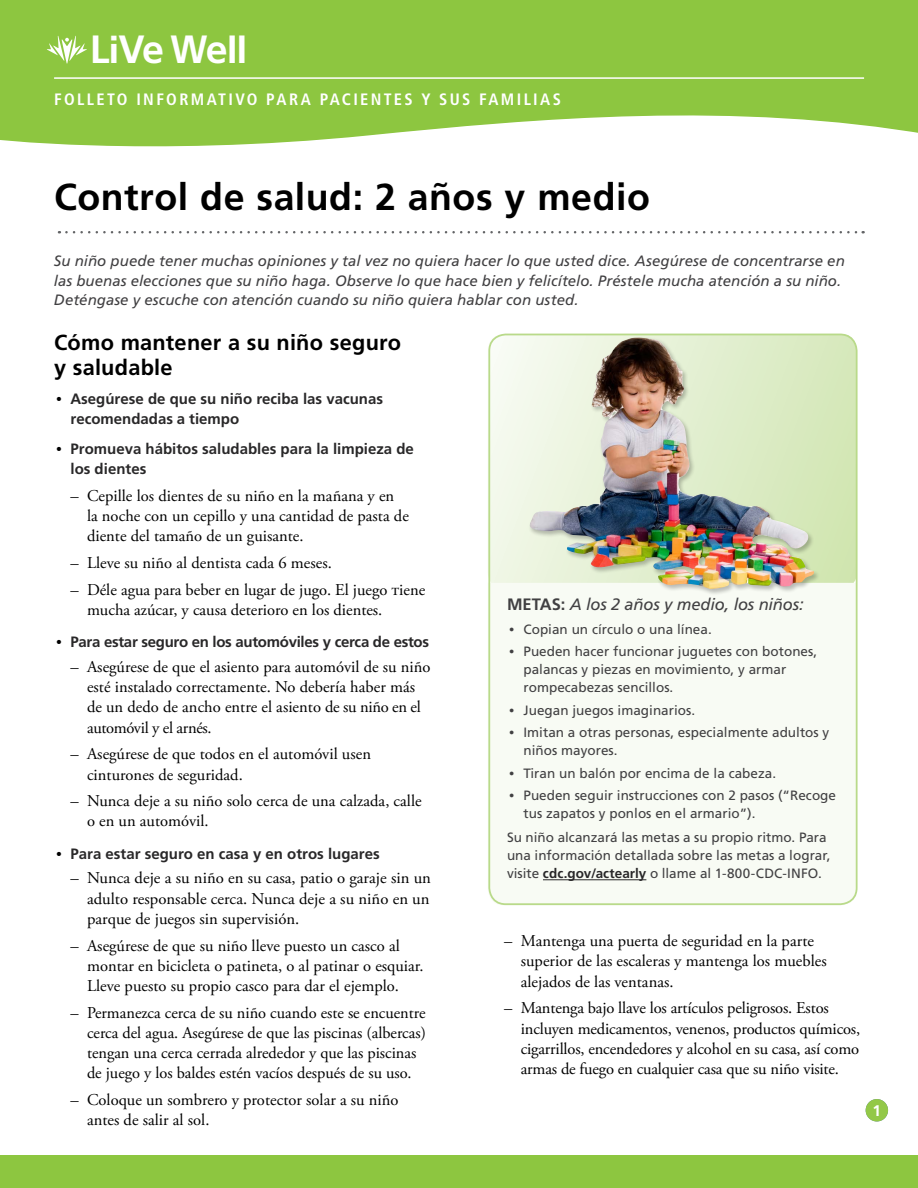
<style>
.page{position:relative;width:918px;height:1188px;background:#fff}
.page>*{position:absolute;margin:0;border:0;box-sizing:border-box;transform-origin:0 0}
.t1{font:700 39.45px "Frutiger LT Std";color:#fff}
.t2{font:700 37.5px "Frutiger LT Std";letter-spacing:.015em;color:#000}
.Level_1{font:700 21.75px/24.8px "Frutiger LT Std";letter-spacing:.01em;color:#000}
.t3{font:16.5px/20.2px "Adobe Garamond Pro";color:#000}
.t4{font:700 condensed 16.5px "Frutiger LT Std";letter-spacing:.14em;color:#fff}
.Level_1-2{font:italic 16.5px "Frutiger LT Std";letter-spacing:-.01em;color:#414042}
.t5{font:700 15.45px "Frutiger LT Std";color:#fff}
.Opening_paragraph_te{font:italic 15px/19.5px "Frutiger LT Std";color:#414042}
.t6{font:700 15px/20.2px "Frutiger LT Std";color:#292829}
.t7{font:700 15px "Frutiger LT Std";letter-spacing:-.02em;color:#292829}
.caption_callout{font:13.5px/18px "Frutiger LT Std";color:#414042}
.s1{font-size:37.05px}
.s2{font-size:36.6px}
.s3{font-family:"Adobe Garamond Pro";font-weight:400;color:#000}
.s4{font-weight:700;font-style:normal}
.s5{font-size:16.8px}
.s6{font-family:"Adobe Garamond Pro"}
.s7{font-weight:700;color:#292829}
</style>
<div class="page">
<div style="left:0;top:1155px;width:918px;height:33px;background:#8dc640"></div>
<div style="left:866px;top:1099px;width:22px;height:22px;background:#93c848;border-radius:50%"></div>
<svg style="left:0;top:0;width:918px;height:147px;fill:#8dc640"></svg>
<svg style="left:47px;top:36px;width:40px;height:28px"></svg>
<hr style="left:54px;top:77px;width:810px;height:2px;background:#fff">
<svg style="left:66px;top:231px;width:798px;height:2px"></svg>
<svg style="left:489px;top:334px;width:366px;height:249px"></svg>
<div style="left:491px;top:583px;width:366px;height:322px;background:#f8fbf4"></div>
<hr style="left:543px;top:879px;width:103px;height:1px;background:#292829">
<div style="left:528px;top:336px;width:292px;height:260px;background:#000;opacity:.25"></div>
<img style="left:529px;top:338px;width:285px;height:252px">
<div style="left:488px;top:334px;width:370px;height:571px;border:2px solid #b9da8a;border-radius:16px"></div>
<h1 class="t1" style="left:90px;top:27px;width:159px">L<span class="s1">i</span>Ve We<span class="s2">ll</span></h1>
<p class="t4" style="left:54px;top:90px;width:509px">FOLLETO INFORMATIVO PARA PACIENTES Y SUS FAMILIAS</p>
<p class="t2" style="left:54px;top:175px;width:597px">Control de salud: 2 años y medio</p>
<p class="Opening_paragraph_te" style="left:54px;top:251px;width:792px">Su niño puede tener muchas opiniones y tal vez no quiera hacer lo que usted dice. Asegúrese de concentrarse en las buenas elecciones que su niño haga. Observe lo que hace bien y felicítelo. Préstele mucha atención a su niño.<br>Deténgase y escuche con atención cuando su niño quiera hablar con usted.</p>
<p class="Level_1" style="left:54px;top:330px;width:349px">Cómo mantener a su niño seguro y saludable</p>
<p class="t6" style="left:70px;top:389px;width:314px;text-indent:-14px"><span class="s3">•</span> Asegúrese de que su niño reciba las vacunas recomendadas a tiempo</p>
<p class="t6" style="left:70px;top:439px;width:345px;text-indent:-14px"><span class="s3">•</span> Promueva hábitos saludables para la limpieza de los dientes</p>
<p class="t3" style="left:87px;top:486px;width:323px;text-indent:-16px">– Cepille los dientes de su niño en la mañana y en la noche con un cepillo y una cantidad de pasta de diente del tamaño de un guisante.</p>
<p class="t3" style="left:70px;top:553px;width:263px">– Lleve su niño al dentista cada 6 meses.</p>
<p class="t3" style="left:87px;top:580px;width:340px;text-indent:-16px">– Déle agua para beber en lugar de jugo. El juego Tiene mucha azúcar, y causa deterioro en los dientes.</p>
<p class="t7" style="left:56px;top:633px;width:374px"><span class="s3">•</span> Para estar seguro en los automóviles y cerca de estos</p>
<p class="t3" style="left:87px;top:657px;width:345px;text-indent:-16px">– Asegúrese de que el asiento para automóvil de su niño esté instalado correctamente. No debería haber más de un dedo de ancho entre el asiento de su niño en el automóvil y el arnés.</p>
<p class="t3" style="left:87px;top:745px;width:286px;text-indent:-16px">– Asegúrese de que todos en el automóvil usen cinturones de seguridad.</p>
<p class="t3" style="left:87px;top:791px;width:336px;text-indent:-16px">– Nunca deje a su niño solo cerca de una calzada, calle o en un automóvil.</p>
<p class="t6" style="left:56px;top:843px;width:325px"><span class="s3">•</span> Para estar seguro en casa y en otros lugares</p>
<p class="t3" style="left:87px;top:869px;width:346px;text-align:justify;text-indent:-16px">– Nunca deje a su niño en su casa, patio o garaje sin un adulto responsable cerca. Nunca deje a su niño en un parque de juegos sin supervisión.</p>
<p class="t3" style="left:87px;top:936px;width:338px;text-indent:-16px">– Asegúrese de que su niño lleve puesto un casco al montar en bicicleta o patineta, o al patinar o esquiar.<br>Lleve puesto su propio casco para dar el ejemplo.</p>
<p class="t3" style="left:87px;top:1003px;width:340px;text-indent:-16px">– Permanezca cerca de su niño cuando este se encuentre cerca del agua. Asegúrese de que las piscinas (albercas) tengan una cerca cerrada alrededor y que las piscinas de juego y los baldes estén vacíos después de su uso.</p>
<p class="t3" style="left:87px;top:1090px;width:313px;text-indent:-16px">– Coloque un sombrero y protector solar a su niño antes de salir al sol.</p>
<p class="Level_1-2" style="left:507px;top:595px;width:298px"><span class="s4">METAS:</span> A los 2 años y medio, los niños<span class="s5">:</span></p>
<p class="caption_callout" style="left:509px;top:620px;width:204px"><span class="s6">•</span> Copian un círculo o una línea.</p>
<p class="caption_callout" style="left:524px;top:643px;width:295px;text-indent:-14px"><span class="s6">•</span> Pueden hacer funcionar juguetes con botones, palancas y piezas en movimiento, y armar rompecabezas sencillos.</p>
<p class="caption_callout" style="left:509px;top:701px;width:187px"><span class="s6">•</span> Juegan juegos imaginarios.</p>
<p class="caption_callout" style="left:524px;top:724px;width:307px;text-indent:-14px"><span class="s6">•</span> Imitan a otras personas, especialmente adultos y niños mayores.</p>
<p class="caption_callout" style="left:509px;top:764px;width:268px"><span class="s6">•</span> Tiran un balón por encima de la cabeza.</p>
<p class="caption_callout" style="left:524px;top:787px;width:314px;text-indent:-14px"><span class="s6">•</span> Pueden seguir instrucciones con 2 pasos (“Recoge tus zapatos y ponlos en el armario”).</p>
<p class="caption_callout" style="left:507px;top:829px;width:325px">Su niño alcanzará las metas a su propio ritmo. Para una información detallada sobre las metas a lograr, visite <span class="s7">cdc.gov/actearly</span> o llame al 1-800-CDC-INFO.</p>
<p class="t3" style="left:521px;top:931px;width:307px;text-indent:-16px">– Mantenga una puerta de seguridad en la parte superior de las escaleras y mantenga los muebles alejados de las ventanas.</p>
<p class="t3" style="left:521px;top:999px;width:341px;text-indent:-16px">– Mantenga bajo llave los artículos peligrosos. Estos incluyen medicamentos, venenos, productos químicos, cigarrillos, encendedores y alcohol en su casa, así como armas de fuego en cualquier casa que su niño visite.</p>
<p class="t5" style="left:873px;top:1101px;width:10px">1</p>
</div>
